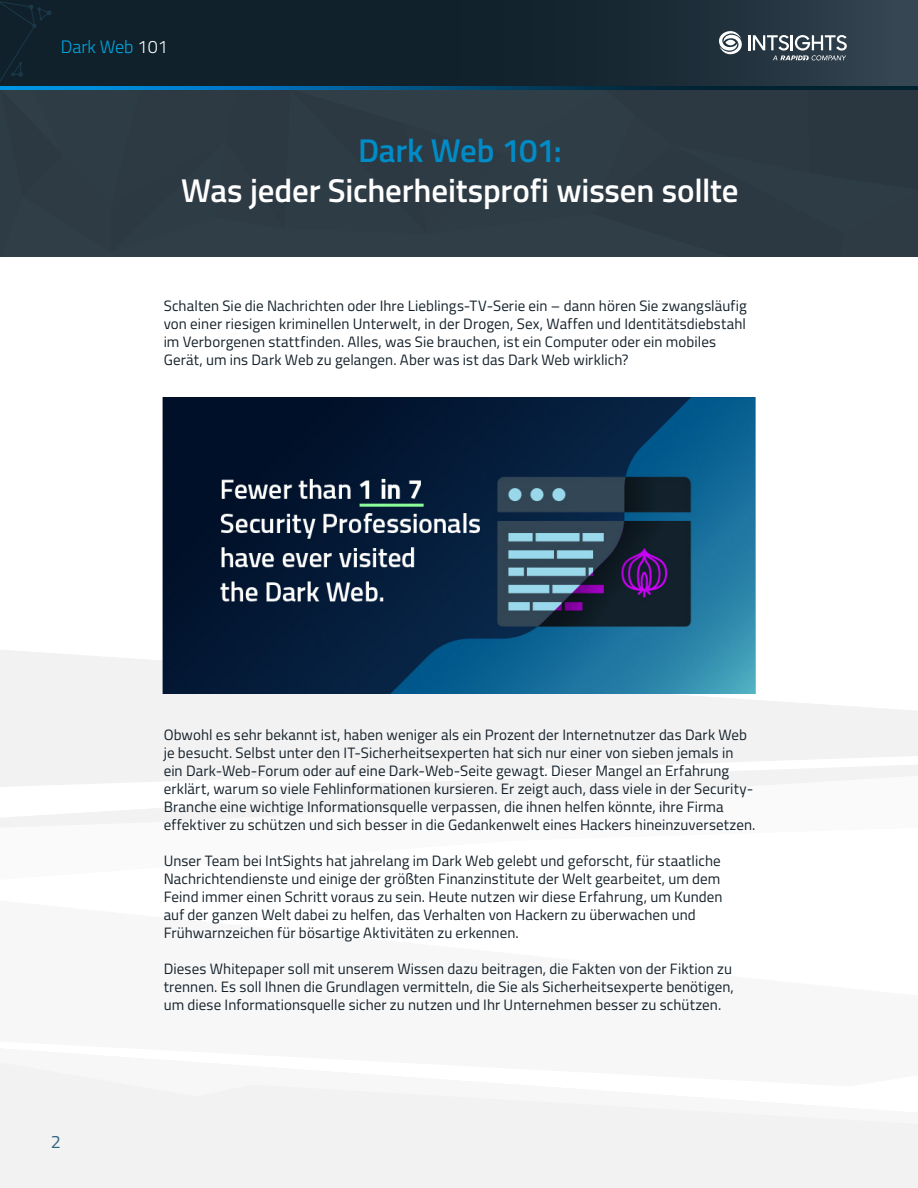
<style>
.page{position:relative;width:918px;height:1188px;background:#fff}
.page>*{position:absolute;margin:0;border:0;box-sizing:border-box;transform-origin:0 0}
.t1{font:600 33px/39.6px "Titillium";letter-spacing:-.005em;color:#fff;text-align:center}
.t2{font:300 18px "Titillium Web";color:#00a8e2}
.t3{font:18px "Titillium Web";color:#316481}
.Body{font:15px/18px "Titillium Web";letter-spacing:.005em;color:#15212a}
.s1{color:#fff}
.s2{color:#008cc7}
</style>
<div class="page">
<div style="left:0;top:0;width:918px;height:87px;background:linear-gradient(to right,#05161f,#2a3a46)"></div>
<hr style="left:0;top:87px;width:918px;height:3px;background:#008cc7">
<svg style="left:0;top:1px;width:52px;height:85px;background:#10222c"></svg>
<hr style="left:748px;top:35px;width:3px;height:15px;background:#fff">
<svg style="left:719px;top:31px;width:23px;height:23px"></svg>
<svg style="left:753px;top:35px;width:94px;height:25px"></svg>
<div style="left:0;top:90px;width:918px;height:166px;background:#2e3b44"></div>
<svg style="left:0;top:650px;width:918px;height:106px;fill:#f2f2f2"></svg>
<div style="left:0;top:1124px;width:918px;height:64px;background:#f2f2f2"></div>
<svg style="left:0;top:1062px;width:912px;height:62px"></svg>
<svg style="left:0;top:756px;width:895px;height:9px;fill:#f2f2f2"></svg>
<svg style="left:0;top:765px;width:918px;height:11px;fill:#f2f2f2"></svg>
<svg style="left:0;top:776px;width:904px;height:52px"></svg>
<img style="left:163px;top:398px;width:592px;height:296px">
<p class="t2" style="left:61px;top:34px;width:109px">Dark Web <span class="s1">101</span></p>
<p class="t1" style="left:181px;top:129px;width:559px"><span class="s2">Dark Web 101:<br></span>Was jeder Sicherheitsprofi wissen sollte</p>
<p class="Body" style="left:164px;top:296px;width:585px">Schalten Sie die Nachrichten oder Ihre Lieblings-TV-Serie ein – dann hören Sie zwangsläufig von einer riesigen kriminellen Unterwelt, in der Drogen, Sex, Waffen und Identitätsdiebstahl im Verborgenen stattfinden. Alles, was Sie brauchen, ist ein Computer oder ein mobiles Gerät, um ins Dark Web zu gelangen. Aber was ist das Dark Web wirklich?</p>
<p class="t3" style="left:51px;top:1129px;width:12px">2</p>
<p class="Body" style="left:164px;top:725px;width:593px">Obwohl es sehr bekannt ist, haben weniger als ein Prozent der Internetnutzer das Dark Web je besucht. Selbst unter den IT-Sicherheitsexperten hat sich nur einer von sieben jemals in ein Dark-Web-Forum oder auf eine Dark-Web-Seite gewagt. Dieser Mangel an Erfahrung erklärt, warum so viele Fehlinformationen kursieren. Er zeigt auch, dass viele in der Security-Branche eine wichtige Informationsquelle verpassen, die ihnen helfen könnte, ihre Firma effektiver zu schützen und sich besser in die Gedankenwelt eines Hackers hineinzuversetzen.</p>
<p class="Body" style="left:164px;top:851px;width:560px">Unser Team bei IntSights hat jahrelang im Dark Web gelebt und geforscht, für staatliche Nachrichtendienste und einige der größten Finanzinstitute der Welt gearbeitet, um dem Feind immer einen Schritt voraus zu sein. Heute nutzen wir diese Erfahrung, um Kunden auf der ganzen Welt dabei zu helfen, das Verhalten von Hackern zu überwachen und Frühwarnzeichen für bösartige Aktivitäten zu erkennen.</p>
<p class="Body" style="left:164px;top:959px;width:572px">Dieses Whitepaper soll mit unserem Wissen dazu beitragen, die Fakten von der Fiktion zu trennen. Es soll Ihnen die Grundlagen vermitteln, die Sie als Sicherheitsexperte benötigen, um diese Informationsquelle sicher zu nutzen und Ihr Unternehmen besser zu schützen.</p>
</div>
